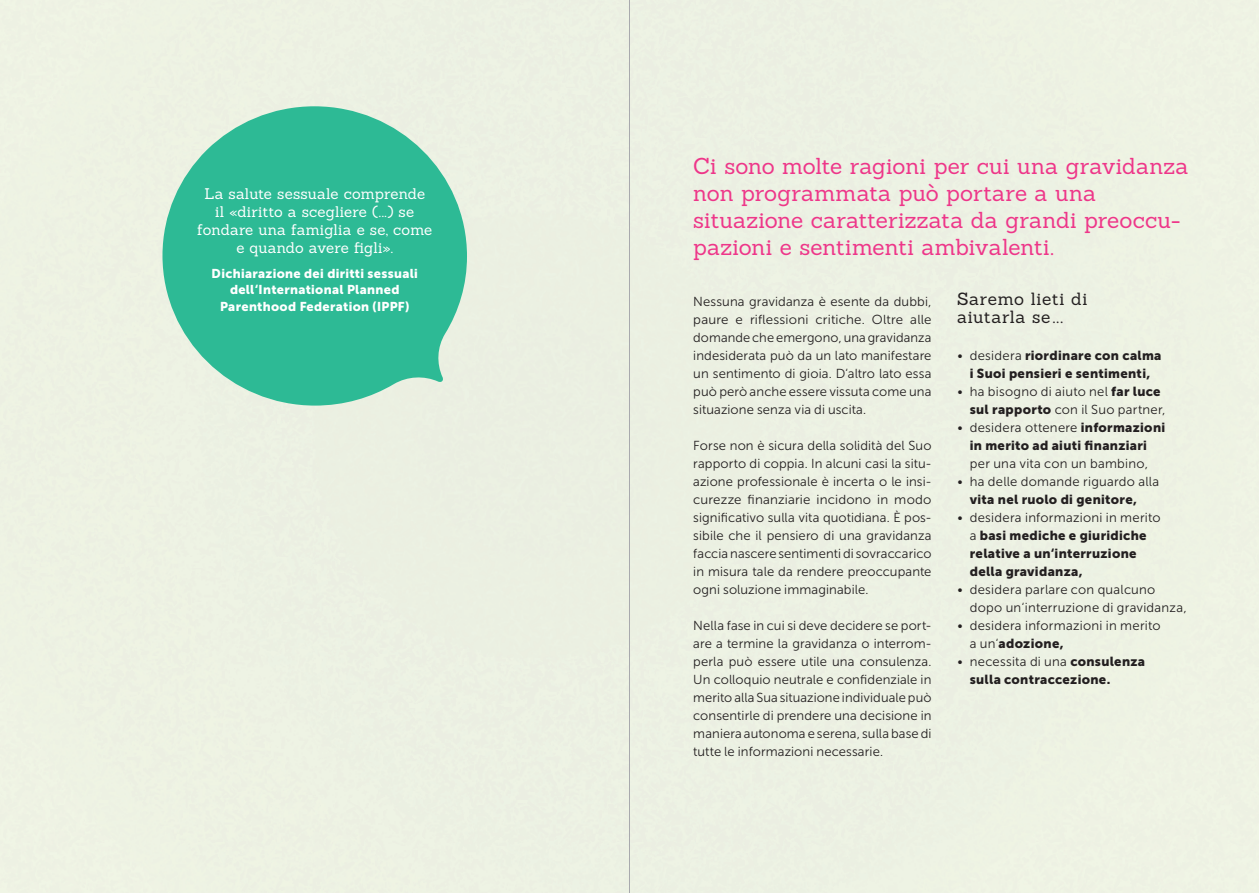
<style>
.page{position:relative;width:1259px;height:893px;background:#fff}
.page>*{position:absolute;margin:0;border:0;box-sizing:border-box;transform-origin:0 0}
.t1{font:22.5px/27px "Sanchez";letter-spacing:.005em;color:#ee3689}
.t2{font:17.25px/18px "Sanchez";letter-spacing:.035em;color:#231f20}
.t3{font:15px/18px "Sanchez";letter-spacing:.01em;color:#fff;text-align:center}
.t4{font:13.05px/18px "Museo Sans Cyrl 300";letter-spacing:.015em;color:#231f20;text-align:justify}
.t5{font:13.05px/18px "Museo Sans Cyrl 900";letter-spacing:.025em;color:#231f20;text-align:center}
.t6{font:12.75px/16.4px "Museo Sans Cyrl 900";letter-spacing:.025em;color:#fff;text-align:center}
.s1{font-family:"Museo Sans Cyrl 300"}
.s2{font-family:"Museo Sans Cyrl 900"}
</style>
<div class="page">
<svg style="left:162px;top:106px;width:305px;height:300px;background:#55c5a5"></svg>
<hr style="left:629px;top:0;width:1px;height:893px;background:#a8a9ad">
<p class="t3" style="left:197px;top:185px;width:237px">La salute sessuale comprende<br>il «diritto a scegliere (...) se fondare una famiglia e se, come e quando avere figli».</p>
<p class="t6" style="left:212px;top:265px;width:208px">Dichiarazione dei diritti sessuali dell‘International Planned<br>Parenthood Federation (IPPF)</p>
<h1 class="t1" style="left:693px;top:152px;width:497px">Ci sono molte ragioni per cui una gravidanza non programmata può portare a una situazione caratterizzata da grandi preoccu&shy;pazioni e sentimenti ambivalenti.</h1>
<p class="t4" style="left:693px;top:293px;width:240px">Nessuna gravidanza è esente da dubbi, paure e riflessioni critiche. Oltre alle domande che emergono, una gravidanza indesiderata può da un lato manifestare un sentimento di gioia. D‘altro lato essa può però anche essere vissuta come una situazione senza via di uscita.</p>
<p class="t4" style="left:693px;top:437px;width:240px">Forse non è sicura della solidità del Suo rapporto di coppia. In alcuni casi la situ&shy;azione professionale è incerta o le insi&shy;curezze finanziarie incidono in modo significativo sulla vita quotidiana. È pos&shy;sibile che il pensiero di una gravidanza faccia nascere sentimenti di sovraccarico in misura tale da rendere preoccupante ogni soluzione immaginabile.</p>
<p class="t4" style="left:693px;top:617px;width:240px">Nella fase in cui si deve decidere se port&shy;are a termine la gravidanza o interrom&shy;perla può essere utile una consulenza.<br>Un colloquio neutrale e confidenziale in merito alla Sua situazione individuale può consentirle di prendere una decisione in maniera autonoma e serena, sulla base di tutte le informazioni necessarie.</p>
<h2 class="t2" style="left:957px;top:290px;width:132px">Saremo lieti di aiutarla se...</h2>
<p class="t5" style="left:957px;top:346px;width:206px"><span class="s1">• desidera</span> riordinare con calma i Suoi pensieri e sentimenti,</p>
<p class="t4" style="left:969px;top:383px;width:197px;text-indent:-13px">• ha bisogno di aiuto nel <span class="s2">far luce sul rapporto</span> con il Suo partner,</p>
<p class="t4" style="left:957px;top:419px;width:210px">• desidera ottenere <span class="s2">informazioni</span></p>
<p class="t5" style="left:969px;top:436px;width:179px">in merito ad aiuti finanziari</p>
<p class="t4" style="left:969px;top:455px;width:180px">per una vita con un bambino,</p>
<p class="t4" style="left:957px;top:473px;width:204px">• ha delle domande riguardo alla</p>
<p class="t5" style="left:969px;top:490px;width:169px">vita nel ruolo di genitore,</p>
<p class="t4" style="left:957px;top:509px;width:205px">• desidera informazioni in merito</p>
<p class="t5" style="left:969px;top:526px;width:178px;text-align:left"><span class="s1">a</span> basi mediche e giuridiche relative a un‘interruzione della gravidanza,</p>
<p class="t4" style="left:969px;top:581px;width:219px;text-indent:-13px">• desidera parlare con qualcuno dopo un‘interruzione di gravidanza,</p>
<p class="t4" style="left:957px;top:617px;width:205px">• desidera informazioni in merito</p>
<p class="t5" style="left:969px;top:634px;width:95px"><span class="s1">a un‘</span>adozione,</p>
<p class="t4" style="left:957px;top:653px;width:190px">• necessita di una <span class="s2">consulenza</span></p>
<p class="t5" style="left:969px;top:670px;width:142px">sulla contraccezione.</p>
</div>
